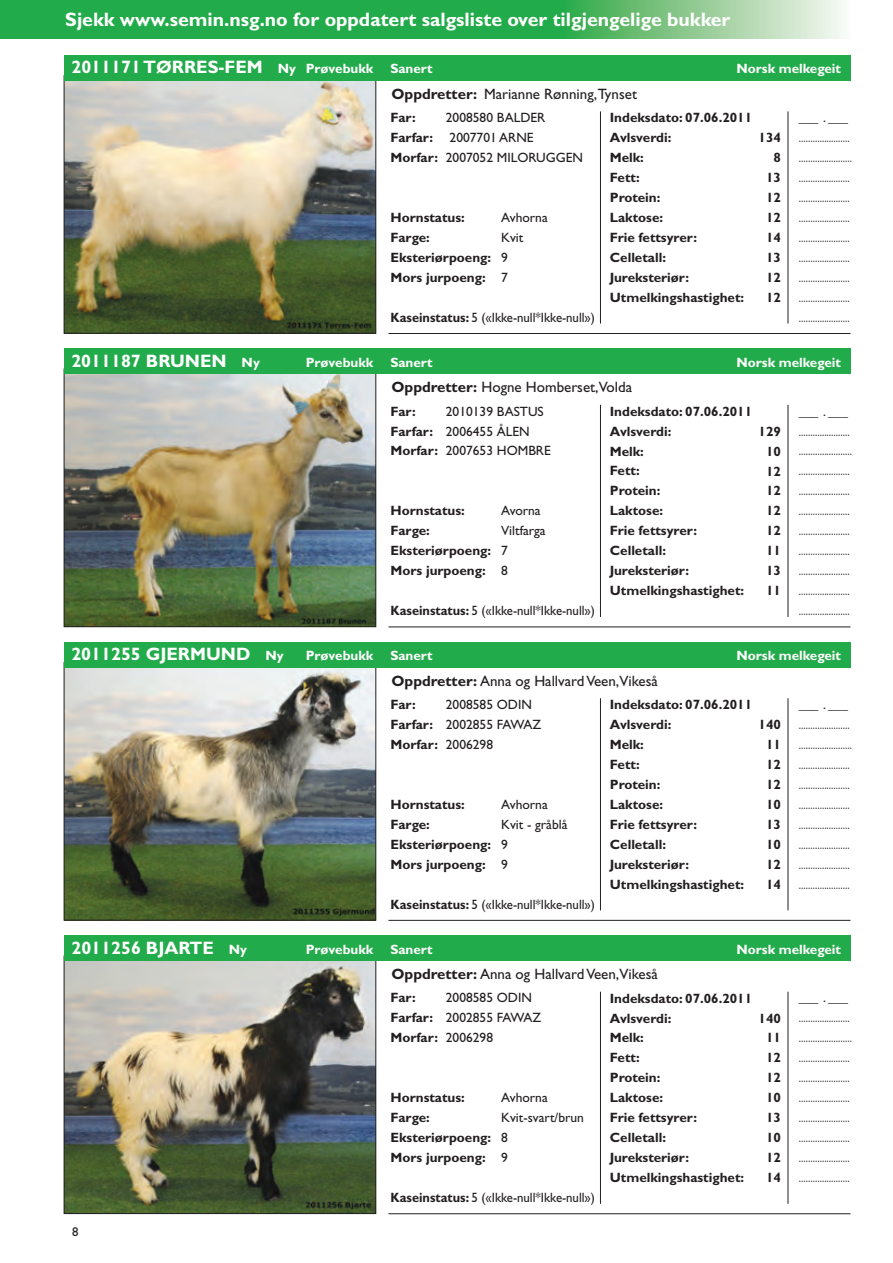
<style>
.page{position:relative;width:893px;height:1263px;background:#fff}
.page>*{position:absolute;margin:0;border:0;box-sizing:border-box;transform-origin:0 0}
.t1{font:700 19.5px "Gill Sans";color:#fff}
.t2{font:700 18px "Gill Sans";color:#fff}
.t3{font:15px "Gill Sans";color:#231f20}
.t4{font:300 13.5px/20px "Gill Sans";color:#231f20}
.t5{font:700 13.5px/20px "Gill Sans";color:#231f20}
.t6{font:13.5px/20px "Gill Sans";color:#231f20}
.t7{font:13.5px "Gill Sans";color:#231f20;scale:.95 1}
.t8{font:700 13.5px "Gill Sans";color:#fff}
.t9{font:12.75px "Gill Sans";color:#231f20}
.s1{font-size:13.5px}
.s2{font-weight:700}
.s3{font-weight:400}
</style>
<div class="page">
<div style="left:563px;top:0;width:287px;height:38px;background:linear-gradient(to right,#32a744,#fdf8f4)"></div>
<div style="left:0;top:0;width:565px;height:38px;background:#22ab4a"></div>
<img style="left:66px;top:81px;width:308px;height:251px">
<div style="left:64px;top:75px;width:312px;height:259px;border:1px solid #231f20"></div>
<div style="left:64px;top:55px;width:786px;height:26px;background:#22ab4a"></div>
<hr style="left:388px;top:333px;width:462px;height:1px;background:#231f20">
<hr style="left:600px;top:111px;width:1px;height:213px;background:#231f20">
<hr style="left:788px;top:111px;width:1px;height:213px;background:#231f20">
<img style="left:66px;top:374px;width:308px;height:251px">
<div style="left:64px;top:369px;width:312px;height:258px;border:1px solid #231f20"></div>
<div style="left:64px;top:349px;width:786px;height:25px;background:#22ab4a"></div>
<hr style="left:388px;top:626px;width:462px;height:1px;background:#231f20">
<hr style="left:600px;top:405px;width:1px;height:212px;background:#231f20">
<hr style="left:788px;top:405px;width:1px;height:212px;background:#231f20">
<img style="left:66px;top:668px;width:308px;height:250px">
<div style="left:64px;top:662px;width:312px;height:258px;border:1px solid #231f20"></div>
<div style="left:64px;top:642px;width:786px;height:26px;background:#22ab4a"></div>
<hr style="left:388px;top:920px;width:462px;height:1px;background:#231f20">
<hr style="left:600px;top:698px;width:1px;height:212px;background:#231f20">
<hr style="left:788px;top:698px;width:1px;height:212px;background:#231f20">
<img style="left:66px;top:961px;width:308px;height:251px">
<div style="left:64px;top:955px;width:312px;height:259px;border:1px solid #231f20"></div>
<div style="left:64px;top:935px;width:786px;height:26px;background:#22ab4a"></div>
<hr style="left:388px;top:1213px;width:462px;height:1px;background:#231f20">
<hr style="left:600px;top:992px;width:1px;height:212px;background:#231f20">
<hr style="left:788px;top:992px;width:1px;height:212px;background:#231f20">
<h1 class="t1" style="left:65px;top:13px;width:666px">Sjekk www.semin.nsg.no for oppdatert salgsliste over tilgjengelige bukker</h1>
<h2 class="t2" style="left:71px;top:61px;width:303px">2011171 TØRRES-FEM <span class="s1">Ny Prøvebukk</span></h2>
<p class="t8" style="left:390px;top:64px;width:44px">Sanert</p>
<p class="t8" style="left:736px;top:64px;width:106px">Norsk melkegeit</p>
<p class="t3" style="left:392px;top:89px;width:247px"><span class="s2">Oppdretter:</span> Marianne Rønning,Tynset</p>
<p class="t6" style="left:391px;top:109px;width:194px;text-indent:55px">2008580 BALDER<br><span class="s2">Farfar:</span> 2007701 ARNE<br><span class="s2">Morfar:</span> 2007052 MILORUGGEN</p>
<p class="t5" style="left:391px;top:109px;width:27px">Far:</p>
<p class="t5" style="left:391px;top:209px;width:76px">Hornstatus:</p>
<p class="t6" style="left:501px;top:209px;width:48px">Avhorna</p>
<p class="t5" style="left:391px;top:229px;width:41px">Farge:</p>
<p class="t5" style="left:391px;top:229px;width:134px;text-indent:111px"><span class="s3">Kvit<br></span>Eksteriørpoeng: <span class="s3">9<br></span>Mors jurpoeng: <span class="s3">7</span></p>
<p class="t7" style="left:391px;top:312px;width:217px"><span class="s2">Kaseinstatus:</span> 5 («Ikke-null*Ikke-null»)</p>
<p class="t5" style="left:610px;top:109px;width:144px">Indeksdato: 07.06.2011<br>Avlsverdi:<br>Melk:<br>Fett:<br>Protein:<br>Laktose:<br>Frie fettsyrer:<br>Celletall:<br>Jureksteriør:<br>Utmelkingshastighet:</p>
<p class="t5" style="left:759px;top:129px;width:24px;text-align:right">134<br>8<br>13<br>12<br>12<br>14<br>13<br>12<br>12</p>
<p class="t6" style="left:799px;top:109px;width:51px">___ . ___</p>
<p class="t4" style="left:799px;top:129px;width:55px">...................... ....................... ...................... ...................... ...................... ...................... ...................... ...................... ...................... ......................</p>
<h2 class="t2" style="left:71px;top:355px;width:190px">2011187 BRUNEN <span class="s1">Ny</span></h2>
<p class="t8" style="left:306px;top:358px;width:69px">Prøvebukk</p>
<p class="t8" style="left:390px;top:358px;width:44px">Sanert</p>
<p class="t8" style="left:736px;top:358px;width:106px">Norsk melkegeit</p>
<p class="t3" style="left:392px;top:382px;width:242px"><span class="s2">Oppdretter:</span> Hogne Homberset,Volda</p>
<p class="t6" style="left:391px;top:402px;width:162px;text-indent:55px">2010139 BASTUS<br><span class="s2">Farfar:</span> 2006455 ÅLEN<br><span class="s2">Morfar:</span> 2007653 HOMBRE</p>
<p class="t5" style="left:391px;top:402px;width:27px">Far:</p>
<p class="t5" style="left:391px;top:502px;width:76px">Hornstatus:</p>
<p class="t6" style="left:501px;top:502px;width:41px">Avorna</p>
<p class="t5" style="left:391px;top:522px;width:41px">Farge:</p>
<p class="t5" style="left:391px;top:522px;width:157px;text-indent:111px"><span class="s3">Viltfarga<br></span>Eksteriørpoeng: <span class="s3">7<br></span>Mors jurpoeng: <span class="s3">8</span></p>
<p class="t7" style="left:391px;top:606px;width:217px"><span class="s2">Kaseinstatus:</span> 5 («Ikke-null*Ikke-null»)</p>
<p class="t5" style="left:610px;top:403px;width:144px">Indeksdato: 07.06.2011<br>Avlsverdi:<br>Melk:<br>Fett:<br>Protein:<br>Laktose:<br>Frie fettsyrer:<br>Celletall:<br>Jureksteriør:<br>Utmelkingshastighet:</p>
<p class="t5" style="left:759px;top:423px;width:24px;text-align:center">129<br>10<br>12<br>12<br>12<br>12<br>11<br>13<br>11</p>
<p class="t6" style="left:799px;top:402px;width:51px">___ . ___</p>
<p class="t4" style="left:799px;top:422px;width:55px">...................... ....................... ...................... ...................... ...................... ...................... ...................... ...................... ...................... ......................</p>
<h2 class="t2" style="left:71px;top:648px;width:214px">2011255 GJERMUND <span class="s1">Ny</span></h2>
<p class="t8" style="left:306px;top:651px;width:69px">Prøvebukk</p>
<p class="t8" style="left:390px;top:651px;width:44px">Sanert</p>
<p class="t8" style="left:736px;top:651px;width:106px">Norsk melkegeit</p>
<p class="t3" style="left:392px;top:675px;width:268px"><span class="s2">Oppdretter:</span> Anna og Hallvard Veen,Vikeså</p>
<p class="t6" style="left:391px;top:696px;width:152px;text-indent:55px">2008585 ODIN<br><span class="s2">Farfar:</span> 2002855 FAWAZ<br><span class="s2">Morfar:</span> 2006298</p>
<p class="t5" style="left:391px;top:696px;width:27px">Far:</p>
<p class="t5" style="left:391px;top:796px;width:76px">Hornstatus:</p>
<p class="t6" style="left:501px;top:796px;width:48px">Avhorna</p>
<p class="t5" style="left:391px;top:816px;width:41px">Farge:</p>
<p class="t5" style="left:391px;top:816px;width:178px;text-indent:111px"><span class="s3">Kvit - gråblå<br></span>Eksteriørpoeng: <span class="s3">9<br></span>Mors jurpoeng: <span class="s3">9</span></p>
<p class="t7" style="left:391px;top:899px;width:217px"><span class="s2">Kaseinstatus:</span> 5 («Ikke-null*Ikke-null»)</p>
<p class="t5" style="left:610px;top:696px;width:144px">Indeksdato: 07.06.2011<br>Avlsverdi:<br>Melk:<br>Fett:<br>Protein:<br>Laktose:<br>Frie fettsyrer:<br>Celletall:<br>Jureksteriør:<br>Utmelkingshastighet:</p>
<p class="t5" style="left:759px;top:716px;width:24px;text-align:center">140<br>11<br>12<br>12<br>10<br>13<br>10<br>12<br>14</p>
<p class="t6" style="left:799px;top:696px;width:51px">___ . ___</p>
<p class="t4" style="left:799px;top:716px;width:55px">...................... ....................... ...................... ...................... ...................... ...................... ...................... ...................... ......................</p>
<h2 class="t2" style="left:71px;top:941px;width:177px">2011256 BJARTE <span class="s1">Ny</span></h2>
<p class="t8" style="left:306px;top:944px;width:69px">Prøvebukk</p>
<p class="t8" style="left:390px;top:944px;width:44px">Sanert</p>
<p class="t8" style="left:736px;top:944px;width:106px">Norsk melkegeit</p>
<p class="t9" style="left:72px;top:1227px;width:8px">8</p>
<p class="t3" style="left:392px;top:969px;width:268px"><span class="s2">Oppdretter:</span> Anna og Hallvard Veen,Vikeså</p>
<p class="t6" style="left:391px;top:989px;width:152px;text-indent:55px">2008585 ODIN<br><span class="s2">Farfar:</span> 2002855 FAWAZ<br><span class="s2">Morfar:</span> 2006298</p>
<p class="t5" style="left:391px;top:989px;width:27px">Far:</p>
<p class="t5" style="left:391px;top:1089px;width:76px">Hornstatus:</p>
<p class="t6" style="left:501px;top:1089px;width:48px">Avhorna</p>
<p class="t5" style="left:391px;top:1109px;width:41px">Farge:</p>
<p class="t5" style="left:391px;top:1109px;width:195px;text-indent:111px"><span class="s3">Kvit-svart/brun<br></span>Eksteriørpoeng: <span class="s3">8<br></span>Mors jurpoeng: <span class="s3">9</span></p>
<p class="t7" style="left:391px;top:1193px;width:217px"><span class="s2">Kaseinstatus:</span> 5 («Ikke-null*Ikke-null»)</p>
<p class="t5" style="left:610px;top:989px;width:144px">Indeksdato: 07.06.2011<br>Avlsverdi:<br>Melk:<br>Fett:<br>Protein:<br>Laktose:<br>Frie fettsyrer:<br>Celletall:<br>Jureksteriør:<br>Utmelkingshastighet:</p>
<p class="t5" style="left:759px;top:1009px;width:24px;text-align:center">140<br>11<br>12<br>12<br>10<br>13<br>10<br>12<br>14</p>
<p class="t6" style="left:799px;top:989px;width:51px">___ . ___</p>
<p class="t4" style="left:799px;top:1009px;width:55px">...................... ....................... ...................... ...................... ...................... ...................... ...................... ...................... ......................</p>
</div>
